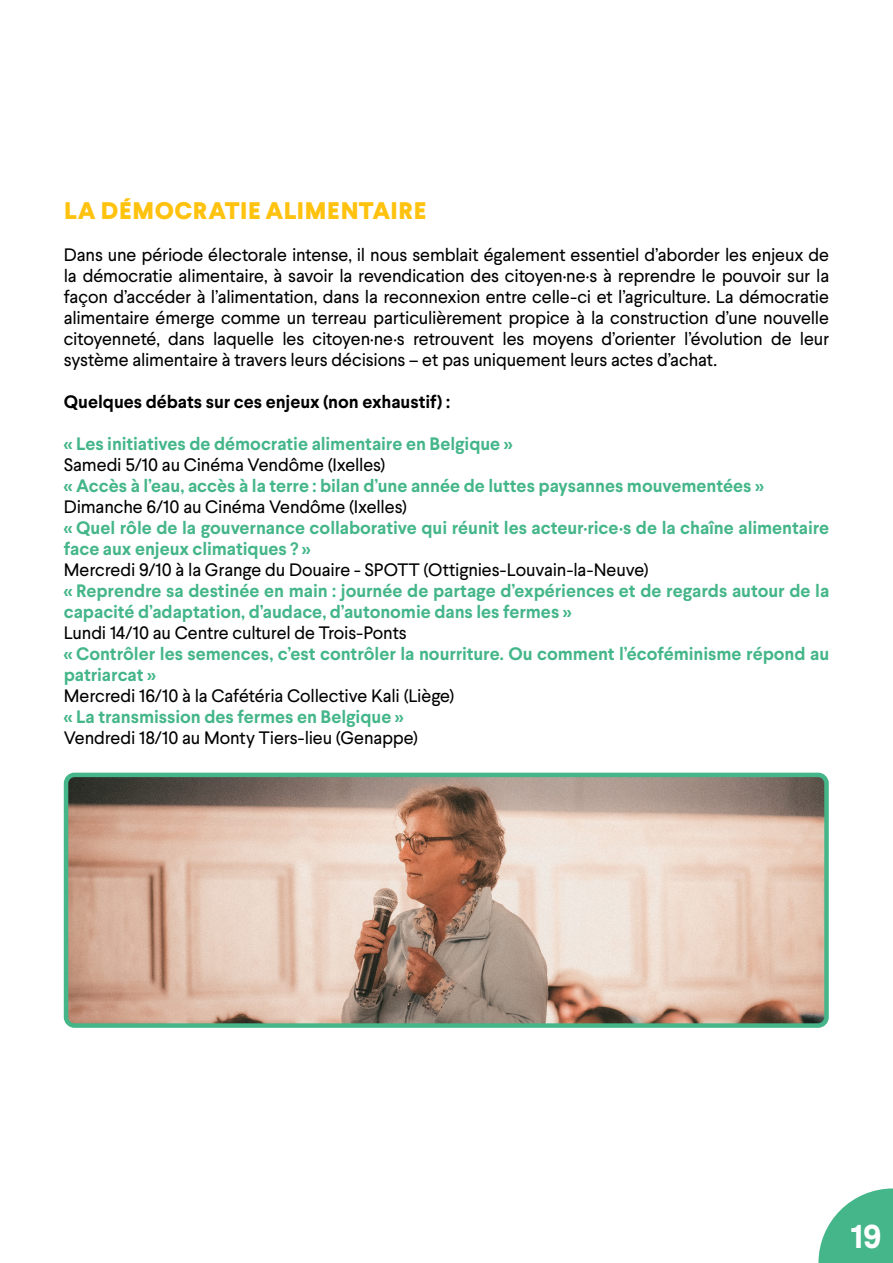
<style>
.page{position:relative;width:893px;height:1263px;background:#fff}
.page>*{position:absolute;margin:0;border:0;box-sizing:border-box;transform-origin:0 0}
.t1{font:700 33px "Larsseit";color:#fff}
.t2{font:800 24px "Larsseit";letter-spacing:.025em;color:#ffc20e}
.t3{font:18px/21px "Larsseit";letter-spacing:-.01em;color:#000;text-align:justify}
.t4{font:700 18px/21px "Larsseit";letter-spacing:-.005em;color:#44b689}
.t5{font:700 18px "Larsseit";color:#000}
</style>
<div class="page">
<svg style="left:818px;top:1188px;width:75px;height:75px"></svg>
<img style="left:69px;top:778px;width:755px;height:245px">
<div style="left:64px;top:773px;width:765px;height:255px;border:4px solid #44b689;border-radius:9px"></div>
<h2 class="t2" style="left:64px;top:195px;width:363px">LA DÉMOCRATIE ALIMENTAIRE</h2>
<p class="t3" style="left:64px;top:244px;width:767px">Dans une période électorale intense, il nous semblait également essentiel d’aborder les enjeux de la démocratie alimentaire, à savoir la revendication des citoyen·ne·s à reprendre le pouvoir sur la façon d’accéder à l’alimentation, dans la reconnexion entre celle-ci et l’agriculture. La démocratie alimentaire émerge comme un terreau particulièrement propice à la construction d’une nouvelle citoyenneté, dans laquelle les citoyen·ne·s retrouvent les moyens d’orienter l’évolution de leur système alimentaire à travers leurs décisions – et pas uniquement leurs actes d’achat.</p>
<p class="t5" style="left:64px;top:390px;width:388px">Quelques débats sur ces enjeux (non exhaustif) :</p>
<p class="t4" style="left:64px;top:433px;width:450px">« Les initiatives de démocratie alimentaire en Belgique »</p>
<p class="t3" style="left:64px;top:454px;width:323px">Samedi 5/10 au Cinéma Vendôme (Ixelles)</p>
<p class="t4" style="left:64px;top:475px;width:701px">« Accès à l’eau, accès à la terre : bilan d’une année de luttes paysannes mouvementées »</p>
<p class="t3" style="left:64px;top:496px;width:345px">Dimanche 6/10 au Cinéma Vendôme (Ixelles)</p>
<p class="t4" style="left:64px;top:517px;width:767px">« Quel rôle de la gouvernance collaborative qui réunit les acteur·rice·s de la chaîne alimentaire face aux enjeux climatiques ? »</p>
<p class="t3" style="left:64px;top:559px;width:586px">Mercredi 9/10 à la Grange du Douaire - SPOTT (Ottignies-Louvain-la-Neuve)</p>
<p class="t4" style="left:64px;top:580px;width:767px">« Reprendre sa destinée en main : journée de partage d’expériences et de regards autour de la capacité d’adaptation, d’audace, d’autonomie dans les fermes »</p>
<p class="t3" style="left:64px;top:622px;width:345px">Lundi 14/10 au Centre culturel de Trois-Ponts</p>
<p class="t4" style="left:64px;top:643px;width:767px">« Contrôler les semences, c’est contrôler la nourriture. Ou comment l’écoféminisme répond au patriarcat »</p>
<p class="t3" style="left:64px;top:685px;width:392px">Mercredi 16/10 à la Cafétéria Collective Kali (Liège)</p>
<p class="t4" style="left:64px;top:706px;width:341px">« La transmission des fermes en Belgique »</p>
<p class="t3" style="left:64px;top:727px;width:356px">Vendredi 18/10 au Monty Tiers-lieu (Genappe)</p>
<h1 class="t1" style="left:850px;top:1215px;width:33px">19</h1>
</div>
